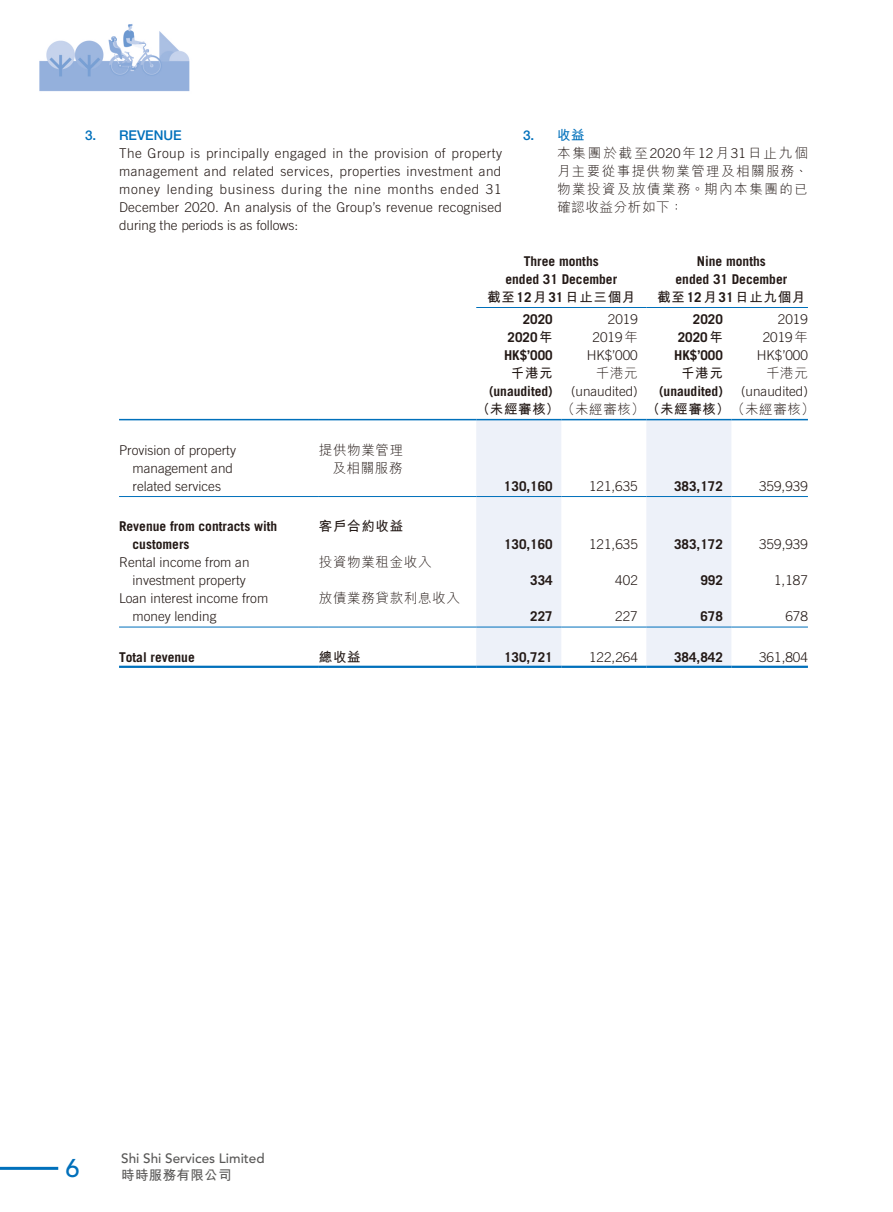
<style>
.page{position:relative;width:893px;height:1212px;background:#fff}
.page>*{position:absolute;margin:0;border:0;box-sizing:border-box;transform-origin:0 0}
.t1{font:500 25.5px "Avenir LT Std";color:#0070bb}
.t2{font:300 13.5px/18px "Trade Gothic LT Std";color:#231916}
.t3{font:700 13.5px/18px "Trade Gothic LT Std";color:#231916}
.t4{font:300 13.5px/18px "M Hei HK";letter-spacing:.05em;color:#231916;text-align:right}
.t5{font:700 13.5px "M Hei HK";letter-spacing:.05em;color:#231916}
.t6{font:500 13.5px "Avenir LT Std";color:#595857}
.t7{font:500 13.5px "Helvetica Neue LT Std";color:#0070bb}
.t8{font:700 13.5px "M Hei HK";letter-spacing:.025em;color:#595857}
.s1{font-family:"M Hei HK";font-weight:700}
.s2{font-family:"Trade Gothic LT Std"}
.s3{font-family:"M Hei HK"}
.s4{font-weight:300}
</style>
<div class="page">
<img style="left:0;top:24px;width:808px;height:1146px">
<hr style="left:0;top:1167px;width:58px;height:3px;background:#0070bb">
<svg style="left:476px;top:420px;width:255px;height:246px;fill:#edf1f9"></svg>
<hr style="left:476px;top:307px;width:170px;height:1px;background:#0070bb">
<hr style="left:646px;top:307px;width:162px;height:1px;background:#0070bb">
<hr style="left:119px;top:419px;width:200px;height:1px;background:#0070bb">
<hr style="left:319px;top:419px;width:157px;height:1px;background:#0070bb">
<hr style="left:476px;top:419px;width:85px;height:1px;background:#0070bb">
<hr style="left:561px;top:419px;width:85px;height:1px;background:#0070bb">
<hr style="left:646px;top:419px;width:85px;height:1px;background:#0070bb">
<hr style="left:731px;top:419px;width:77px;height:1px;background:#0070bb">
<hr style="left:119px;top:496px;width:200px;height:1px;background:#0070bb">
<hr style="left:319px;top:496px;width:157px;height:1px;background:#0070bb">
<hr style="left:476px;top:496px;width:85px;height:1px;background:#0070bb">
<hr style="left:561px;top:496px;width:85px;height:1px;background:#0070bb">
<hr style="left:646px;top:496px;width:85px;height:1px;background:#0070bb">
<hr style="left:731px;top:496px;width:77px;height:1px;background:#0070bb">
<hr style="left:119px;top:627px;width:200px;height:1px;background:#0070bb">
<hr style="left:319px;top:627px;width:157px;height:1px;background:#0070bb">
<hr style="left:476px;top:627px;width:85px;height:1px;background:#0070bb">
<hr style="left:561px;top:627px;width:85px;height:1px;background:#0070bb">
<hr style="left:646px;top:627px;width:85px;height:1px;background:#0070bb">
<hr style="left:731px;top:627px;width:77px;height:1px;background:#0070bb">
<hr style="left:119px;top:666px;width:200px;height:2px;background:#0070bb">
<hr style="left:319px;top:666px;width:157px;height:2px;background:#0070bb">
<hr style="left:476px;top:666px;width:85px;height:2px;background:#0070bb">
<hr style="left:561px;top:666px;width:85px;height:2px;background:#0070bb">
<hr style="left:646px;top:666px;width:85px;height:2px;background:#0070bb">
<hr style="left:731px;top:666px;width:77px;height:2px;background:#0070bb">
<p class="t7" style="left:85px;top:127px;width:98px">3. REVENUE</p>
<p class="t2" style="left:119px;top:144px;width:384px;text-align:justify">The Group is principally engaged in the provision of property management and related services, properties investment and money lending business during the nine months ended 31<br>December 2020. An analysis of the Group’s revenue recognised during the periods is as follows:</p>
<p class="t7" style="left:523px;top:127px;width:63px">3. <span class="s1">收益</span></p>
<p class="t4" style="left:557px;top:143px;width:252px;text-align:justify">本集團於截至<span class="s2">2020</span>年<span class="s2">12</span>月<span class="s2">31</span>日止九個月主要從事提供物業管理及相關服務、物業投資及放債業務。期內本集團的已確認收益分析如下：</p>
<p class="t2" style="left:133px;top:441px;width:105px;text-indent:-13px">Provision of property management and related services</p>
<p class="t4" style="left:319px;top:440px;width:86px">提供物業管理及相關服務</p>
<p class="t3" style="left:133px;top:517px;width:146px;text-indent:-13px">Revenue from contracts with customers</p>
<p class="t5" style="left:319px;top:516px;width:86px">客戶合約收益</p>
<p class="t2" style="left:119px;top:553px;width:132px;text-align:right">Rental income from an investment property</p>
<p class="t4" style="left:319px;top:553px;width:114px">投資物業租金收入</p>
<p class="t2" style="left:133px;top:589px;width:137px;text-indent:-13px">Loan interest income from money lending</p>
<p class="t4" style="left:319px;top:589px;width:143px">放債業務貸款利息收入</p>
<p class="t3" style="left:524px;top:252px;width:76px">Three months</p>
<p class="t3" style="left:697px;top:252px;width:70px">Nine months</p>
<p class="t3" style="left:505px;top:270px;width:113px">ended 31 December</p>
<p class="t3" style="left:675px;top:270px;width:113px">ended 31 December</p>
<p class="t5" style="left:487px;top:287px;width:150px">截至<span class="s2">12</span>月<span class="s2">31</span>日止三個月</p>
<p class="t5" style="left:657px;top:287px;width:150px">截至<span class="s2">12</span>月<span class="s2">31</span>日止九個月</p>
<p class="t3" style="left:523px;top:310px;width:32px">2020</p>
<p class="t2" style="left:608px;top:310px;width:32px">2019</p>
<p class="t3" style="left:693px;top:310px;width:32px">2020</p>
<p class="t2" style="left:778px;top:310px;width:32px">2019</p>
<p class="t3" style="left:508px;top:328px;width:47px">2020<span class="s3">年</span></p>
<p class="t2" style="left:593px;top:328px;width:47px">2019<span class="s3">年</span></p>
<p class="t3" style="left:678px;top:328px;width:47px">2020<span class="s3">年</span></p>
<p class="t2" style="left:763px;top:328px;width:47px">2019<span class="s3">年</span></p>
<p class="t3" style="left:504px;top:346px;width:50px">HK$’000</p>
<p class="t2" style="left:587px;top:346px;width:53px">HK$’000</p>
<p class="t3" style="left:674px;top:346px;width:50px">HK$’000</p>
<p class="t2" style="left:757px;top:346px;width:53px">HK$’000</p>
<p class="t5" style="left:511px;top:363px;width:43px">千港元</p>
<p class="t4" style="left:596px;top:364px;width:43px">千港元</p>
<p class="t5" style="left:681px;top:363px;width:43px">千港元</p>
<p class="t4" style="left:766px;top:364px;width:43px">千港元</p>
<p class="t3" style="left:489px;top:382px;width:65px">(unaudited)</p>
<p class="t2" style="left:571px;top:382px;width:68px">(unaudited)</p>
<p class="t3" style="left:659px;top:382px;width:65px">(unaudited)</p>
<p class="t2" style="left:741px;top:382px;width:68px">(unaudited)</p>
<p class="t5" style="left:476px;top:399px;width:340px">（未經審核）<span class="s4">（未經審核）</span>（未經審核）<span class="s4">（未經審核）</span></p>
<p class="t3" style="left:504px;top:477px;width:50px">130,160</p>
<p class="t2" style="left:589px;top:477px;width:50px">121,635</p>
<p class="t3" style="left:674px;top:477px;width:50px">383,172</p>
<p class="t2" style="left:759px;top:477px;width:50px">359,939</p>
<p class="t3" style="left:504px;top:535px;width:50px">130,160</p>
<p class="t2" style="left:589px;top:535px;width:50px">121,635</p>
<p class="t3" style="left:674px;top:535px;width:50px">383,172</p>
<p class="t2" style="left:759px;top:535px;width:50px">359,939</p>
<p class="t3" style="left:530px;top:571px;width:24px">334</p>
<p class="t2" style="left:615px;top:571px;width:24px">402</p>
<p class="t3" style="left:700px;top:571px;width:24px">992</p>
<p class="t2" style="left:774px;top:571px;width:35px">1,187</p>
<p class="t3" style="left:530px;top:607px;width:24px">227</p>
<p class="t2" style="left:615px;top:607px;width:24px">227</p>
<p class="t3" style="left:700px;top:607px;width:24px">678</p>
<p class="t2" style="left:785px;top:607px;width:24px">678</p>
<p class="t3" style="left:119px;top:648px;width:77px">Total revenue</p>
<p class="t5" style="left:319px;top:647px;width:43px">總收益</p>
<p class="t3" style="left:504px;top:648px;width:50px">130,721</p>
<p class="t2" style="left:589px;top:648px;width:50px">122,264</p>
<p class="t3" style="left:674px;top:648px;width:50px">384,842</p>
<p class="t2" style="left:759px;top:648px;width:50px">361,804</p>
<h1 class="t1" style="left:66px;top:1153px;width:16px">6</h1>
<p class="t6" style="left:121px;top:1150px;width:145px">Shi Shi Services Limited</p>
<p class="t8" style="left:121px;top:1165px;width:112px">時時服務有限公司</p>
</div>
